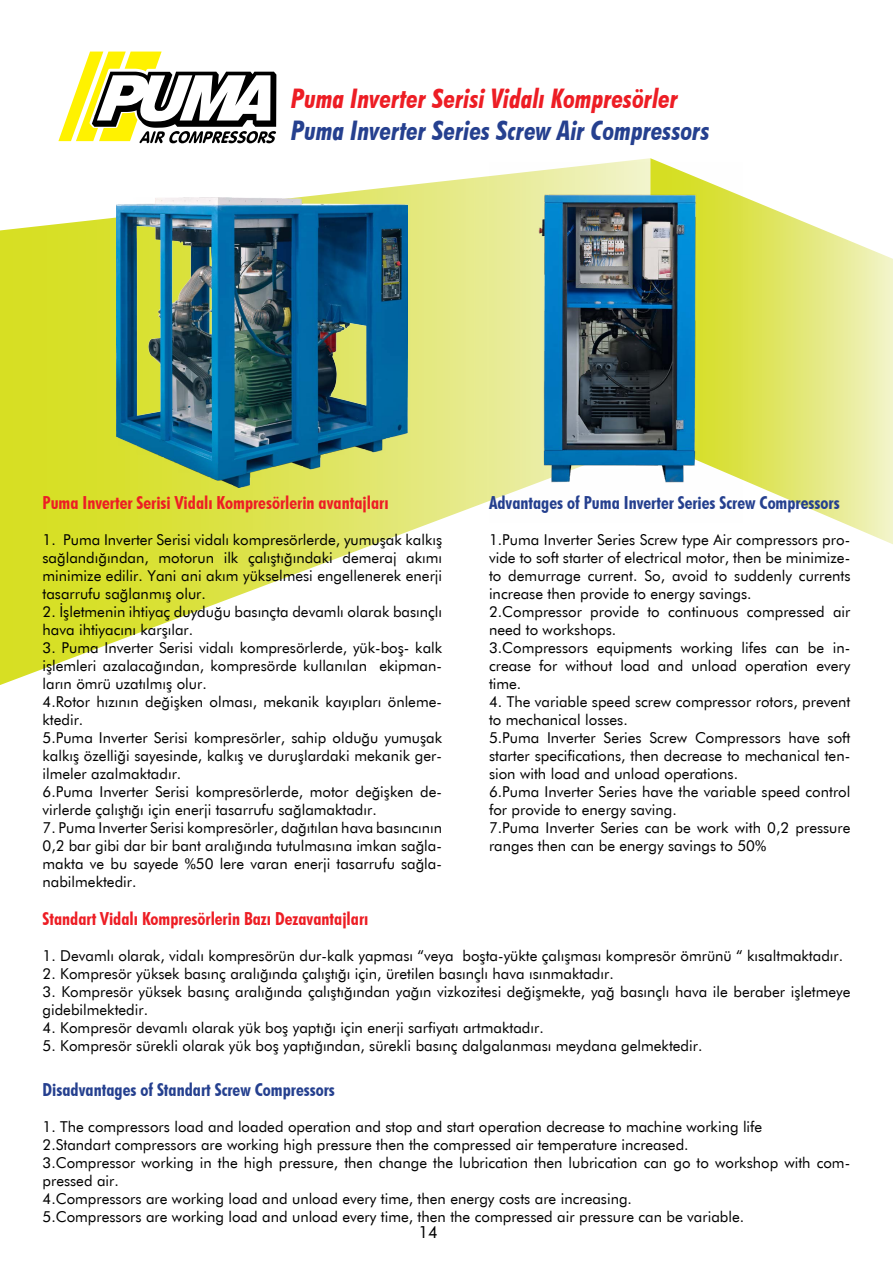
<style>
.page{position:relative;width:893px;height:1263px;background:#fff}
.page>*{position:absolute;margin:0;border:0;box-sizing:border-box;transform-origin:0 0}
.t1{font:italic 700 condensed 27px "Futura BT";color:#25408f}
.t2{font:italic 700 condensed 27px "Futura BT";color:#ed1d24}
.t3{font:700 condensed 18px "Futura BT";color:#ed1d24}
.t4{font:700 condensed 18px "Futura BT";color:#25408f}
.t5{font:16.5px "Futura BT";color:#000}
.t6{font:15px/18px "Futura BT";color:#000}
</style>
<div class="page">
<img style="left:0;top:158px;width:650px;height:527px">
<img style="left:650px;top:158px;width:243px;height:386px">
<img style="left:116px;top:197px;width:291px;height:291px">
<img style="left:489px;top:162px;width:253px;height:360px">
<svg style="left:58px;top:52px;width:218px;height:91px"></svg>
<h1 class="t2" style="left:291px;top:82px;width:389px">Puma Inverter Serisi Vidalı Kompresörler</h1>
<h1 class="t1" style="left:291px;top:114px;width:420px">Puma Inverter Series Screw Air Compressors</h1>
<p class="t3" style="left:43px;top:491px;width:348px">Puma Inverter Serisi Vidalı Kompresörlerin avantajları</p>
<p class="t6" style="left:43px;top:530px;width:401px;text-align:justify">1. Puma Inverter Serisi vidalı kompresörlerde, yumuşak kalkış sağlandığından, motorun ilk çalıştığındaki demeraj akımı minimize edilir. Yani ani akım yükselmesi engellenerek enerji tasarrufu sağlanmış olur.</p>
<p class="t6" style="left:43px;top:602px;width:401px">2. İşletmenin ihtiyaç duyduğu basınçta devamlı olarak basınçlı hava ihtiyacını karşılar.</p>
<p class="t6" style="left:43px;top:638px;width:401px">3. Puma Inverter Serisi vidalı kompresörlerde, yük-boş- kalk işlemleri azalacağından, kompresörde kullanılan ekipman&shy;ların ömrü uzatılmış olur.<br>4.Rotor hızının değişken olması, mekanik kayıpları önleme&shy;ktedir.<br>5.Puma Inverter Serisi kompresörler, sahip olduğu yumuşak kalkış özelliği sayesinde, kalkış ve duruşlardaki mekanik ger&shy;ilmeler azalmaktadır.<br>6.Puma Inverter Serisi kompresörlerde, motor değişken de&shy;virlerde çalıştığı için enerji tasarrufu sağlamaktadır.</p>
<p class="t6" style="left:43px;top:818px;width:401px;text-align:justify">7. Puma Inverter Serisi kompresörler, dağıtılan hava basıncının 0,2 bar gibi dar bir bant aralığında tutulmasına imkan sağla&shy;makta ve bu sayede %50 lere varan enerji tasarrufu sağla&shy;nabilmektedir.</p>
<p class="t4" style="left:489px;top:491px;width:352px">Advantages of Puma Inverter Series Screw Compressors</p>
<p class="t6" style="left:489px;top:530px;width:363px">1.Puma Inverter Series Screw type Air compressors pro&shy;vide to soft starter of electrical motor, then be minimize&shy;to demurrage current. So, avoid to suddenly currents increase then provide to energy savings.<br>2.Compressor provide to continuous compressed air need to workshops.<br>3.Compressors equipments working lifes can be in&shy;crease for without load and unload operation every time.</p>
<p class="t6" style="left:489px;top:692px;width:363px">4. The variable speed screw compressor rotors, prevent to mechanical losses.<br>5.Puma Inverter Series Screw Compressors have soft starter specifications, then decrease to mechanical ten&shy;sion with load and unload operations.<br>6.Puma Inverter Series have the variable speed control for provide to energy saving.<br>7.Puma Inverter Series can be work with 0,2 pressure ranges then can be energy savings to 50%</p>
<p class="t3" style="left:43px;top:907px;width:327px">Standart Vidalı Kompresörlerin Bazı Dezavantajları</p>
<p class="t6" style="left:43px;top:946px;width:802px">1. Devamlı olarak, vidalı kompresörün dur-kalk yapması “veya boşta-yükte çalışması kompresör ömrünü “ kısaltmaktadır.</p>
<p class="t6" style="left:43px;top:964px;width:573px">2. Kompresör yüksek basınç aralığında çalıştığı için, üretilen basınçlı hava ısınmaktadır.</p>
<p class="t6" style="left:43px;top:982px;width:809px">3. Kompresör yüksek basınç aralığında çalıştığından yağın vizkozitesi değişmekte, yağ basınçlı hava ile beraber işletmeye gidebilmektedir.</p>
<p class="t6" style="left:43px;top:1018px;width:503px">4. Kompresör devamlı olarak yük boş yaptığı için enerji sarfiyatı artmaktadır.</p>
<p class="t6" style="left:43px;top:1036px;width:661px">5. Kompresör sürekli olarak yük boş yaptığından, sürekli basınç dalgalanması meydana gelmektedir.</p>
<p class="t4" style="left:43px;top:1078px;width:294px">Disadvantages of Standart Screw Compressors</p>
<p class="t6" style="left:43px;top:1117px;width:809px">1. The compressors load and loaded operation and stop and start operation decrease to machine working life<br>2.Standart compressors are working high pressure then the compressed air temperature increased.<br>3.Compressor working in the high pressure, then change the lubrication then lubrication can go to workshop with com&shy;pressed air.<br>4.Compressors are working load and unload every time, then energy costs are increasing.<br>5.Compressors are working load and unload every time, then the compressed air pressure can be variable.</p>
<p class="t5" style="left:419px;top:1222px;width:21px">14</p>
</div>
